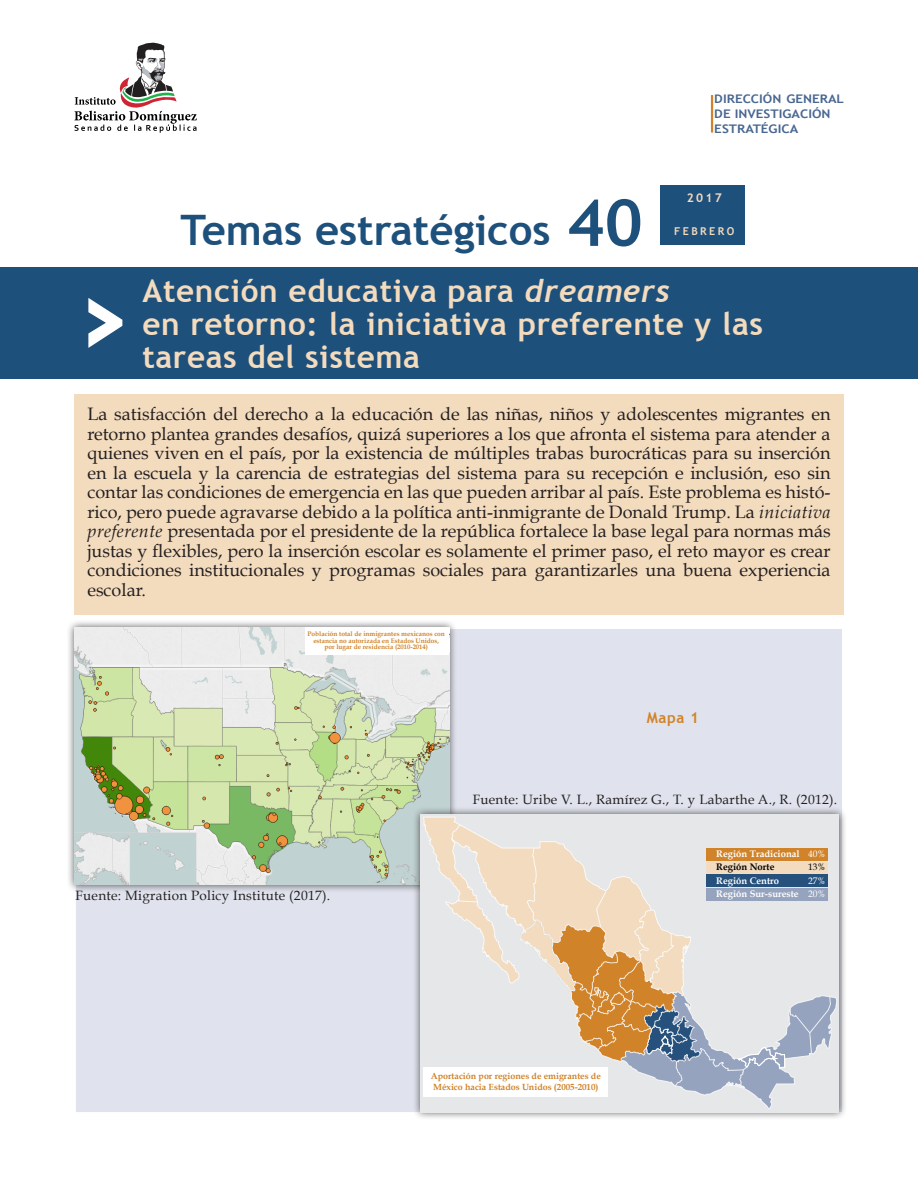
<style>
.page{position:relative;width:918px;height:1188px;background:#fff}
.page>*{position:absolute;margin:0;border:0;box-sizing:border-box;transform-origin:0 0}
.t1{font:77.55px "Hira Kaku Std W8";color:#fff;scale:.86 1}
.t2{font:700 42px "Trebuchet MS";color:#1e507c}
.subtitulos{font:700 31.5px "Trebuchet MS";letter-spacing:.02em;color:#f3dbbe}
.sinopsis{font:18px/19.5px "Book Antiqua";color:#231f20;text-align:justify}
.titulos_tablas{font:700 15px "Trebuchet MS";color:#d18329}
.pie_tablas{font:13.5px "Book Antiqua";letter-spacing:.02em;color:#231f20}
.t3{font:12px "Trebuchet MS Bold SC900";color:#f3dbbe}
.t4{font:700 11.85px/14.5px "Trebuchet MS";color:#496791;scale:1.14 1}
.t5{font:10.8px "Trebuchet MS Bold SC900";letter-spacing:.22em;color:#f3dbbe}
.t6{font:700 9.45px/13.8px "Book Antiqua";color:#fff}
.t7{font:9.45px/12.9px "Book Antiqua";color:#fff}
.t8{font:700 8.85px/10.6px "Book Antiqua";color:#d08329}
.t9{font:700 6.6px/6.9px "Book Antiqua";color:#d08329;text-align:center}
.s1{font-size:64.5px}
.s2{font-family:"Trebuchet";font-style:italic}
.s3{font-style:italic}
.s4{color:#000}
</style>
<div class="page">
<div style="left:0;top:267px;width:918px;height:112px;background:#1e507c"></div>
<div style="left:661px;top:186px;width:84px;height:59px;background:#1e507c"></div>
<hr style="left:711px;top:95px;width:2px;height:38px;background:#d18329">
<svg style="left:74px;top:43px;width:123px;height:90px"></svg>
<div style="left:74px;top:628px;width:770px;height:486px;background:#e0e3ed;border:2px solid #fff"></div>
<div style="left:74px;top:395px;width:770px;height:220px;background:#f3dbbe"></div>
<div style="left:66px;top:619px;width:392px;height:274px;background:#231f20;opacity:.75"></div>
<img style="left:74px;top:628px;width:375px;height:257px">
<div style="left:305px;top:628px;width:144px;height:27px;background:#fff"></div>
<div style="left:412px;top:806px;width:436px;height:315px;background:#231f20;opacity:.75"></div>
<div style="left:421px;top:814px;width:418px;height:299px;background:#e6e7e8"></div>
<svg style="left:423px;top:817px;width:414px;height:292px"></svg>
<div style="left:706px;top:848px;width:122px;height:13px;background:#d08329"></div>
<div style="left:707px;top:888px;width:121px;height:12px;background:#95a3be"></div>
<div style="left:706px;top:861px;width:122px;height:13px;background:#f2dbbf"></div>
<div style="left:707px;top:875px;width:121px;height:12px;background:#25517c"></div>
<div style="left:424px;top:1067px;width:184px;height:30px;background:#fff"></div>
<h2 class="t2" style="left:181px;top:204px;width:464px">Temas estratégicos <span class="s1">40</span></h2>
<p class="t4" style="left:714px;top:92px;width:115px">DIRECCIÓN GENERAL<br>DE INVESTIGACIÓN<br>ESTRATÉGICA</p>
<p class="t3" style="left:687px;top:190px;width:37px">2017</p>
<p class="t5" style="left:674px;top:224px;width:62px">FEBRERO</p>
<p class="subtitulos" style="left:142px;top:271px;width:529px">Atención educativa para <span class="s2">dreamers</span></p>
<p class="subtitulos" style="left:142px;top:304px;width:622px">en retorno: la iniciativa preferente y las</p>
<p class="subtitulos" style="left:142px;top:337px;width:279px">tareas del sistema</p>
<p class="sinopsis" style="left:87px;top:404px;width:745px">La satisfacción del derecho a la educación de las niñas, niños y adolescentes migrantes en retorno plantea grandes desafíos, quizá superiores a los que afronta el sistema para atender a quienes viven en el país, por la existencia de múltiples trabas burocráticas para su inserción en la escuela y la carencia de estrategias del sistema para su recepción e inclusión, eso sin contar las condiciones de emergencia en las que pueden arribar al país. Este problema es histó&shy;rico, pero puede agravarse debido a la política anti-inmigrante de Donald Trump. La <span class="s3">iniciativa preferente</span> presentada por el presidente de la república fortalece la base legal para normas más justas y flexibles, pero la inserción escolar es solamente el primer paso, el reto mayor es crear condiciones institucionales y programas sociales para garantizarles una buena experiencia escolar.</p>
<p class="t9" style="left:308px;top:630px;width:139px">Población total de inmigrantes mexicanos con estancia no autorizada en Estados Unidos, por lugar de residencia (2010-2014)</p>
<h1 class="t1" style="left:86px;top:272px;width:45px">&gt;</h1>
<p class="titulos_tablas" style="left:647px;top:708px;width:54px">Mapa 1</p>
<p class="pie_tablas" style="left:75px;top:887px;width:256px">Fuente: Migration Policy Institute (2017).</p>
<p class="pie_tablas" style="left:473px;top:791px;width:366px">Fuente: Uribe V. L., Ramírez G., T. y Labarthe A., R. (2012).</p>
<p class="t8" style="left:431px;top:1071px;width:172px">Aportación por regiones de emigrantes de<br>México hacia Estados Unidos (2005-2010)</p>
<p class="t6" style="left:716px;top:847px;width:85px">Región Tradicional</p>
<p class="t6" style="left:716px;top:887px;width:84px">Región Sur-sureste</p>
<p class="t6" style="left:716px;top:860px;width:64px"><span class="s4">Región Norte<br></span>Región Centro</p>
<p class="t7" style="left:808px;top:848px;width:19px">40%<br><span class="s4">13%</span></p>
<p class="t7" style="left:808px;top:874px;width:19px">27%<br>20%</p>
</div>
